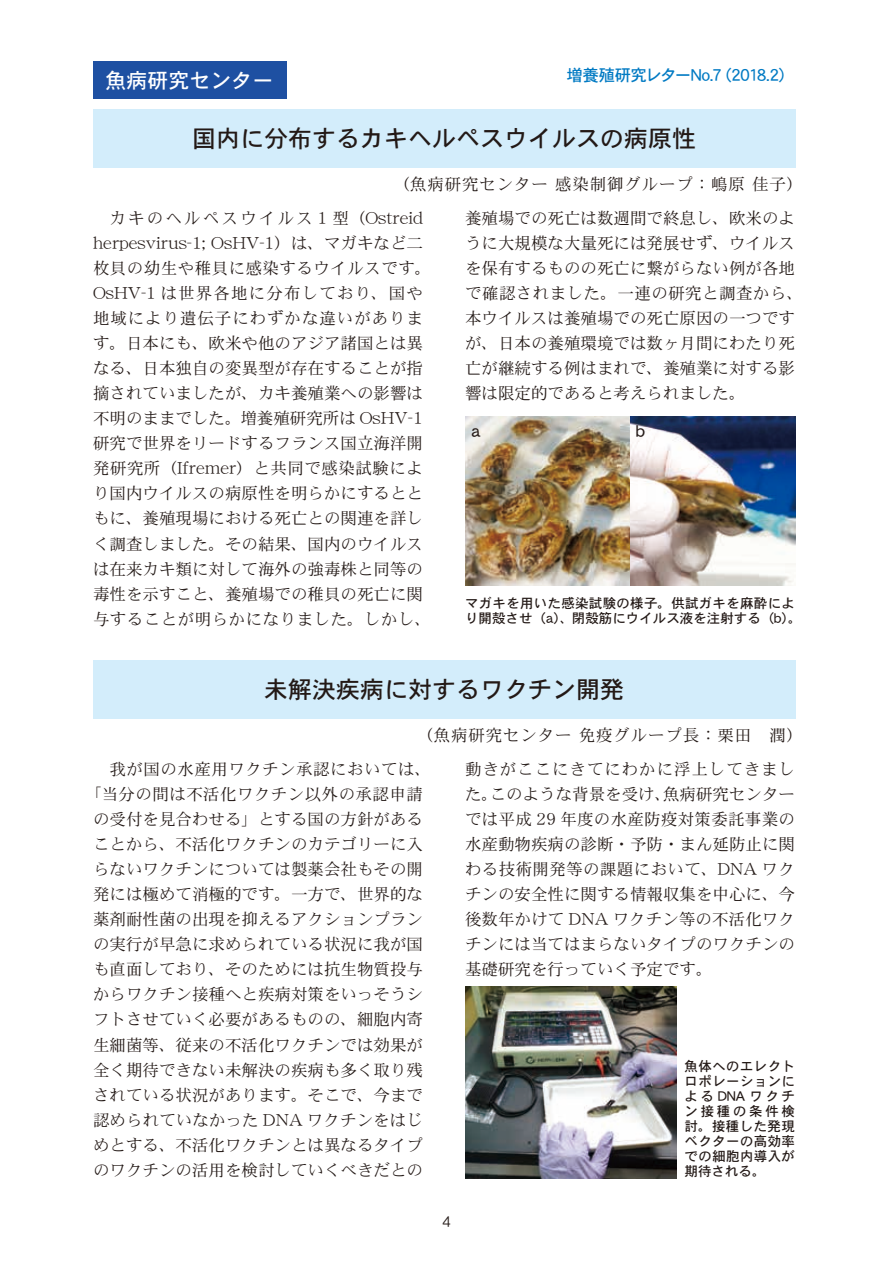
<style>
.page{position:relative;width:893px;height:1263px;background:#fff}
.page>*{position:absolute;margin:0;border:0;box-sizing:border-box;transform-origin:0 0}
.t1{font:24px "DFPHS Gothic CID W5";color:#231916}
.t2{font:21px "DFPHS Gothic CID W5";color:#fff}
.t3{font:16.5px/25px "DFPHS Mincho CID W3";color:#231916;text-align:center}
.t4{font:16.5px "DFPHS Mincho CID W3";letter-spacing:.05em;color:#231916}
.t5{font:16.5px "DFPHS Gothic CID W5";letter-spacing:-.035em;color:#007ac3}
.t6{font:16.5px "DFPHS Mincho CID W3";letter-spacing:.025em;color:#231916}
.t7{font:16.5px "DFPHS Mincho CID W3";letter-spacing:.03em;color:#231916}
.t8{font:16.5px "DFPHS Gothic CID W5";color:#231916}
.t9{font:15px "DFPHS Gothic CID W3";color:#231916}
.t10{font:13.5px/15px "DFPHS Gothic CID W5";letter-spacing:.02em;color:#231916}
</style>
<div class="page">
<div style="left:93px;top:62px;width:193px;height:37px;background:#1e50a2"></div>
<div style="left:93px;top:109px;width:702px;height:59px;background:#d3edfb"></div>
<div style="left:93px;top:660px;width:702px;height:59px;background:#d3edfb"></div>
<img style="left:465px;top:417px;width:330px;height:168px">
<img style="left:465px;top:986px;width:211px;height:192px">
<p class="t2" style="left:106px;top:69px;width:170px">魚病研究センター</p>
<p class="t5" style="left:566px;top:66px;width:230px">増養殖研究レターNo.7（2018.2）</p>
<h1 class="t1" style="left:192px;top:126px;width:506px">国内に分布するカキヘルペスウイルスの病原性</h1>
<p class="t4" style="left:393px;top:175px;width:412px">（魚病研究センター 感染制御グループ：嶋原 佳子）</p>
<p class="t3" style="left:93px;top:205px;width:340px">カキのヘルペスウイルス 1 型（Ostreid herpesvirus-1; OsHV-1）は、マガキなど二枚貝の幼生や稚貝に感染するウイルスです。<br>OsHV-1 は世界各地に分布しており、国や地域により遺伝子にわずかな違いがあります。日本にも、欧米や他のアジア諸国とは異なる、日本独自の変異型が存在することが指摘されていましたが、カキ養殖業への影響は不明のままでした。増養殖研究所は OsHV-1研究で世界をリードするフランス国立海洋開発研究所（Ifremer）と共同で感染試験により国内ウイルスの病原性を明らかにするとともに、養殖現場における死亡との関連を詳しく調査しました。その結果、国内のウイルスは在来カキ類に対して海外の強毒株と同等の毒性を示すこと、養殖場での稚貝の死亡に関与することが明らかになりました。しかし、</p>
<p class="t3" style="left:465px;top:205px;width:340px;text-align:left">養殖場での死亡は数週間で終息し、欧米のように大規模な大量死には発展せず、ウイルスを保有するものの死亡に繋がらない例が各地で確認されました。一連の研究と調査から、本ウイルスは養殖場での死亡原因の一つですが、日本の養殖環境では数ヶ月間にわたり死亡が継続する例はまれで、養殖業に対する影響は限定的であると考えられました。</p>
<p class="t8" style="left:471px;top:423px;width:10px">a</p>
<p class="t8" style="left:636px;top:423px;width:10px">b</p>
<p class="t10" style="left:465px;top:595px;width:338px">マガキを用いた感染試験の様子。供試ガキを麻酔により開殻させ（a）、閉殻筋にウイルス液を注射する（b）。</p>
<h1 class="t1" style="left:264px;top:677px;width:362px">未解決疾病に対するワクチン開発</h1>
<p class="t4" style="left:417px;top:726px;width:388px">（魚病研究センター 免疫グループ長：栗田　潤）</p>
<p class="t7" style="left:110px;top:760px;width:323px">我が国の水産用ワクチン承認においては、</p>
<p class="t6" style="left:85px;top:785px;width:340px">「当分の間は不活化ワクチン以外の承認申請</p>
<p class="t3" style="left:93px;top:806px;width:332px">の受付を見合わせる」とする国の方針がある</p>
<p class="t3" style="left:93px;top:831px;width:332px">ことから、不活化ワクチンのカテゴリーに入</p>
<p class="t3" style="left:93px;top:856px;width:332px">らないワクチンについては製薬会社もその開</p>
<p class="t3" style="left:93px;top:881px;width:332px">発には極めて消極的です。一方で、世界的な</p>
<p class="t3" style="left:93px;top:906px;width:332px">薬剤耐性菌の出現を抑えるアクションプラン</p>
<p class="t3" style="left:93px;top:931px;width:332px">の実行が早急に求められている状況に我が国</p>
<p class="t3" style="left:93px;top:957px;width:332px">も直面しており、そのためには抗生物質投与</p>
<p class="t3" style="left:93px;top:982px;width:332px">からワクチン接種へと疾病対策をいっそうシ</p>
<p class="t3" style="left:93px;top:1007px;width:332px">フトさせていく必要があるものの、細胞内寄</p>
<p class="t3" style="left:93px;top:1032px;width:332px">生細菌等、従来の不活化ワクチンでは効果が</p>
<p class="t3" style="left:93px;top:1057px;width:332px">全く期待できない未解決の疾病も多く取り残</p>
<p class="t3" style="left:93px;top:1082px;width:332px">されている状況があります。そこで、今まで</p>
<p class="t3" style="left:93px;top:1107px;width:331px">認められていなかった DNA ワクチンをはじ</p>
<p class="t3" style="left:93px;top:1132px;width:332px">めとする、不活化ワクチンとは異なるタイプ</p>
<p class="t3" style="left:93px;top:1157px;width:332px">のワクチンの活用を検討していくべきだとの</p>
<p class="t3" style="left:465px;top:756px;width:332px;text-align:justify">動きがここにきてにわかに浮上してきました。このような背景を受け、魚病研究センターでは平成 29 年度の水産防疫対策委託事業の水産動物疾病の診断・予防・まん延防止に関わる技術開発等の課題において、DNA ワクチンの安全性に関する情報収集を中心に、今後数年かけて DNA ワクチン等の不活化ワクチンには当てはまらないタイプのワクチンの基礎研究を行っていく予定です。</p>
<p class="t9" style="left:442px;top:1213px;width:10px">4</p>
<p class="t10" style="left:685px;top:1059px;width:112px;text-align:justify">魚体へのエレクトロポレーションによる DNA ワクチン接種の条件検討。接種した発現ベクターの高効率での細胞内導入が期待される。</p>
</div>
